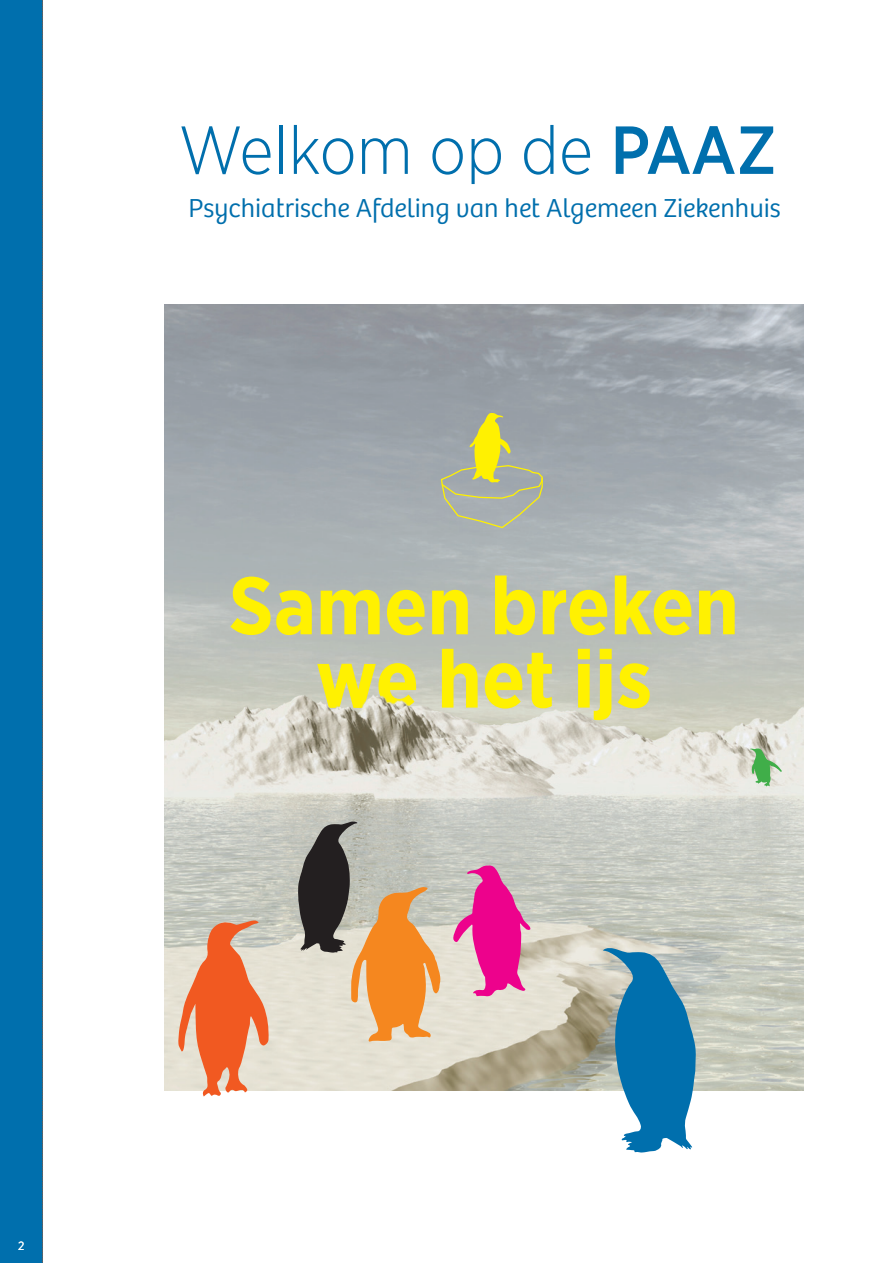
<style>
.page{position:relative;width:893px;height:1263px;background:#fff}
.page>*{position:absolute;margin:0;border:0;box-sizing:border-box;transform-origin:0 0}
.t1{font:700 81.45px/73.3px "Gotham Narrow";color:#fff101;text-align:center}
.t2{font:300 67.8px "Gotham Narrow";color:#006fad}
.t3{font:300 27px "Bree";color:#006fad}
.t4{font:12px "Gotham Narrow";color:#fff}
.s1{font-weight:500}
</style>
<div class="page">
<div style="left:0;top:0;width:43px;height:1263px;background:#006fad"></div>
<svg style="left:42px;top:0;width:1px;height:1263px"></svg>
<img style="left:164px;top:304px;width:640px;height:786px">
<svg style="left:603px;top:948px;width:93px;height:205px"></svg>
<svg style="left:178px;top:920px;width:91px;height:176px"></svg>
<svg style="left:452px;top:865px;width:79px;height:132px"></svg>
<svg style="left:298px;top:821px;width:142px;height:221px"></svg>
<img style="left:164px;top:693px;width:640px;height:117px">
<svg style="left:440px;top:413px;width:103px;height:116px"></svg>
<svg style="left:750px;top:748px;width:32px;height:38px"></svg>
<h2 class="t2" style="left:178px;top:109px;width:600px">Welkom op de <span class="s1">PAAZ</span></h2>
<p class="t3" style="left:189px;top:193px;width:594px">Psychiatrische Afdeling van het Algemeen Ziekenhuis</p>
<h1 class="t1" style="left:229px;top:568px;width:512px">Samen breken we het ijs</h1>
<p class="t4" style="left:18px;top:1239px;width:8px">2</p>
</div>
